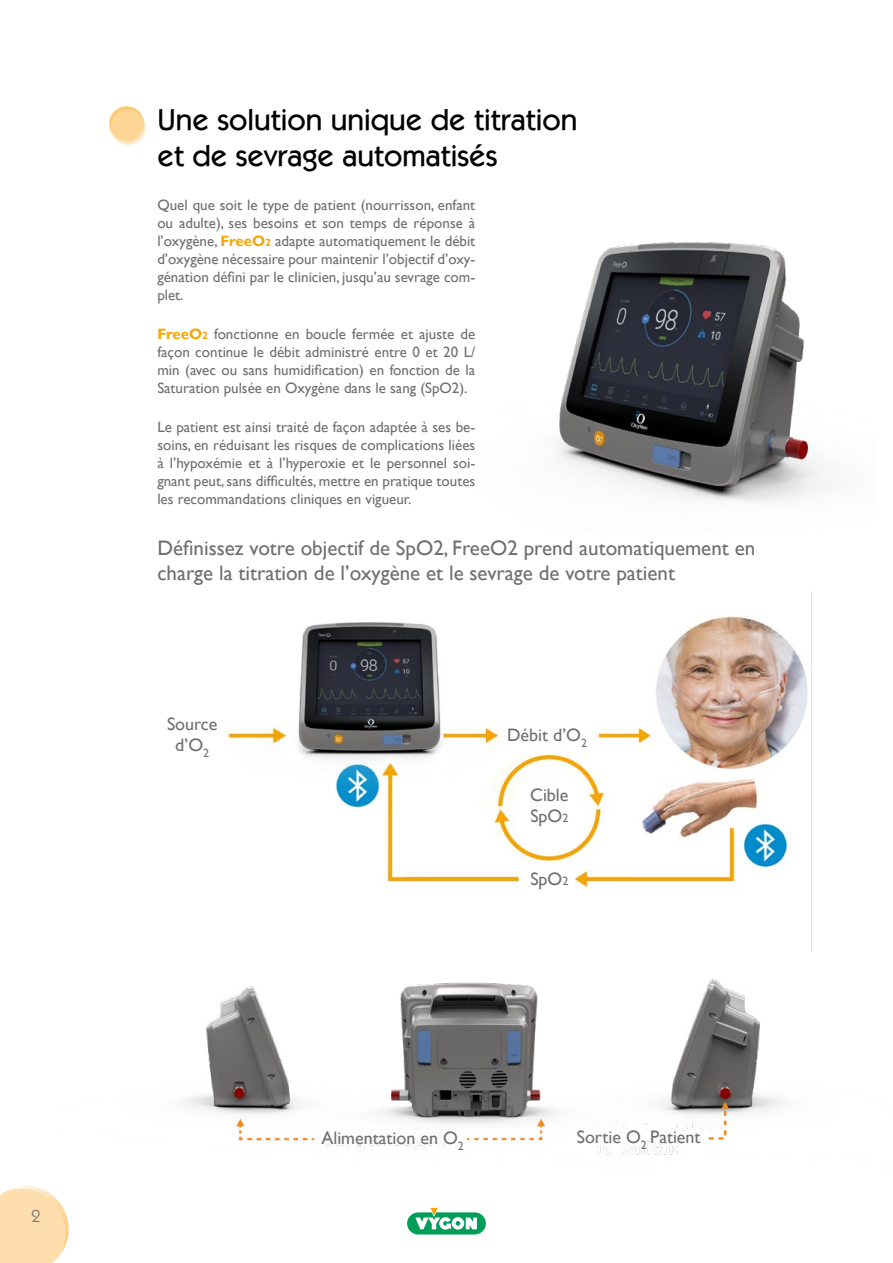
<style>
.page{position:relative;width:893px;height:1263px;background:#fff}
.page>*{position:absolute;margin:0;border:0;box-sizing:border-box;transform-origin:0 0}
.t1{font:500 30px/36px "ITC Kabel Std";color:#000}
.t2{font:21px/25.2px "Gill Alt One";color:#706f6f}
.t3{font:18px/21.6px "Gill Alt One";color:#706f6f;text-align:center}
.t4{font:17.55px "ITC Kabel Std";color:#706f6f}
.t5{font:15px/18px "Gill Alt One";color:#706f6f;text-align:justify}
.s1{font-weight:700;color:#f7a600}
.s2{font-weight:700;font-size:10.5px;color:#f7a600}
.s3{font-size:12px}
</style>
<div class="page">
<svg style="left:0;top:1186px;width:69px;height:77px"></svg>
<div style="left:407px;top:1212px;width:79px;height:22px;background:#009e59;border-radius:11px"></div>
<svg style="left:415px;top:1207px;width:62px;height:22px"></svg>
<svg style="left:109px;top:106px;width:35px;height:35px"></svg>
<svg style="left:111px;top:110px;width:35px;height:35px"></svg>
<img style="left:557px;top:242px;width:269px;height:260px">
<img style="left:228px;top:591px;width:584px;height:320px">
<img style="left:184px;top:911px;width:628px;height:244px">
<p class="t4" style="left:31px;top:1205px;width:10px">2</p>
<h1 class="t1" style="left:157px;top:102px;width:422px">Une solution unique de titration et de sevrage automatisés</h1>
<p class="t5" style="left:157px;top:196px;width:319px">Quel que soit le type de patient (nourrisson, enfant ou adulte), ses besoins et son temps de réponse à l’oxygène, <span class="s1">FreeO</span><span class="s2">2</span> adapte automatiquement le débit d’oxygène nécessaire pour maintenir l’objectif d’oxy&shy;génation défini par le clinicien, jusqu’au sevrage com&shy;plet.</p>
<p class="t5" style="left:157px;top:325px;width:319px"><span class="s1">FreeO</span><span class="s2">2</span> fonctionne en boucle fermée et ajuste de façon continue le débit administré entre 0 et 20 L/ min (avec ou sans humidification) en fonction de la Saturation pulsée en Oxygène dans le sang (SpO2).</p>
<p class="t5" style="left:157px;top:418px;width:319px">Le patient est ainsi traité de façon adaptée à ses be&shy;soins, en réduisant les risques de complications liées à l’hypoxémie et à l’hyperoxie et le personnel soi&shy;gnant peut, sans difficultés, mettre en pratique toutes les recommandations cliniques en vigueur.</p>
<h2 class="t2" style="left:157px;top:535px;width:599px">Définissez votre objectif de SpO2, FreeO2 prend automatiquement en charge la titration de l’oxygène et le sevrage de votre patient</h2>
<p class="t3" style="left:167px;top:713px;width:52px">Source d’O<sub>2</sub></p>
<p class="t3" style="left:507px;top:724px;width:82px">Débit d’O<sub>2</sub></p>
<p class="t3" style="left:530px;top:784px;width:40px;text-align:left">Cible<br>SpO<span class="s3">2</span></p>
<p class="t3" style="left:530px;top:868px;width:40px">SpO<span class="s3">2</span></p>
<p class="t3" style="left:321px;top:1126px;width:144px">Alimentation en O<sub>2</sub></p>
<p class="t3" style="left:577px;top:1126px;width:125px">Sortie O<sub>2</sub> Patient</p>
</div>
